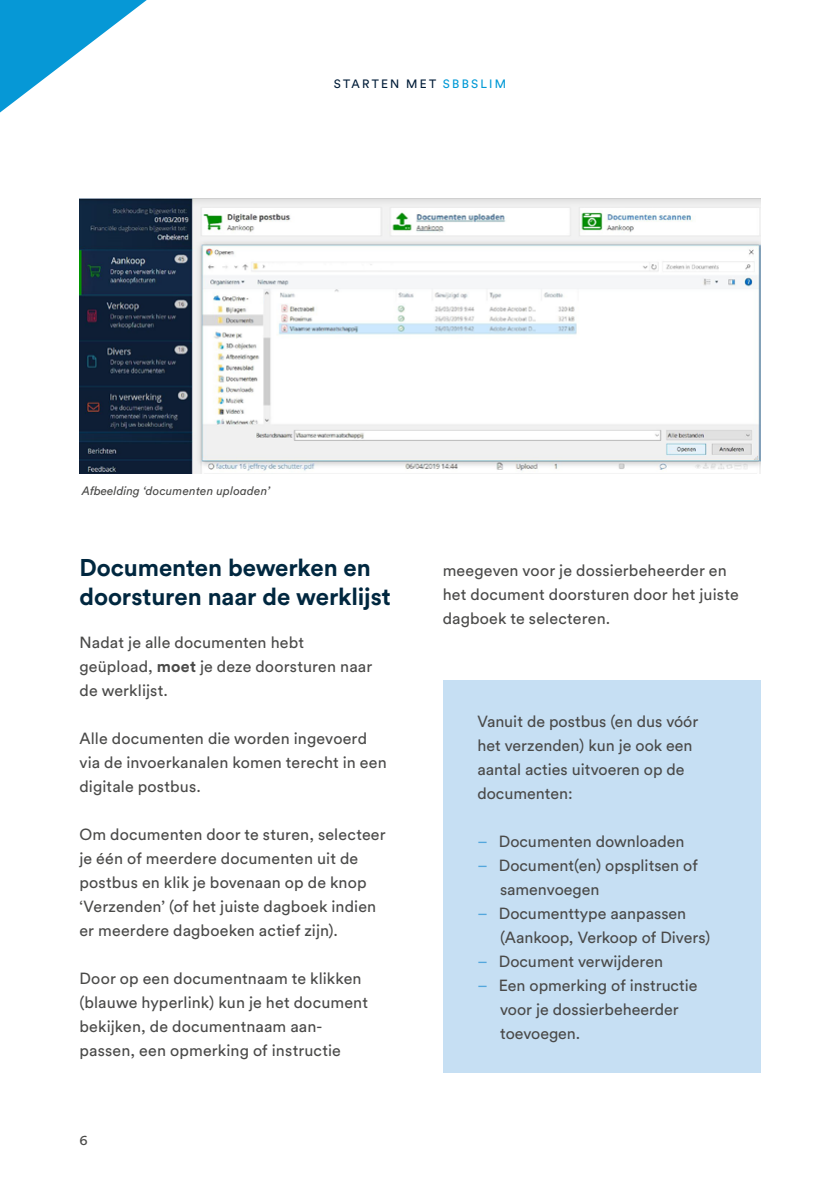
<style>
.page{position:relative;width:840px;height:1191px;background:#fff}
.page>*{position:absolute;margin:0;border:0;box-sizing:border-box;transform-origin:0 0}
.t1{font:700 24px/28.8px "Circular Std";letter-spacing:-.005em;color:#00273f}
.t2{font:16px/24px "Circular Std";letter-spacing:.005em;color:#4a4a49}
.t3{font:14px "Circular Std";color:#4a4a49}
.t4{font:italic 12px "Circular Std";letter-spacing:.015em;color:#4a4a49}
.t5{font:12px "Circular Std";letter-spacing:.185em;color:#001c38}
.s1{color:#0099d5}
.s2{font-weight:700}
.s3{color:#54a7dd}
</style>
<div class="page">
<svg style="left:0;top:0;width:147px;height:112px"></svg>
<img style="left:79px;top:198px;width:681px;height:276px">
<div style="left:442px;top:681px;width:318px;height:392px;background:#c6dff3"></div>
<p class="t5" style="left:333px;top:76px;width:174px">STARTEN MET <span class="s1">SBBSLIM</span></p>
<p class="t4" style="left:82px;top:483px;width:189px">Afbeelding ‘documenten uploaden’</p>
<h1 class="t1" style="left:79px;top:553px;width:313px">Documenten bewerken en doorsturen naar de werklijst</h1>
<p class="t2" style="left:79px;top:630px;width:294px">Nadat je alle documenten hebt geüpload, <span class="s2">moet</span> je deze doorsturen naar de werklijst.</p>
<p class="t2" style="left:79px;top:726px;width:308px">Alle documenten die worden ingevoerd via de invoerkanalen komen terecht in een digitale postbus.</p>
<p class="t2" style="left:79px;top:822px;width:307px">Om documenten door te sturen, selecteer je één of meerdere documenten uit de postbus en klik je bovenaan op de knop ‘Verzenden’ (of het juiste dagboek indien er meerdere dagboeken actief zijn).</p>
<p class="t2" style="left:79px;top:966px;width:290px">Door op een documentnaam te klikken (blauwe hyperlink) kun je het document bekijken, de documentnaam aan&shy;passen, een opmerking of instructie</p>
<p class="t3" style="left:79px;top:1131px;width:10px">6</p>
<p class="t2" style="left:442px;top:558px;width:297px">meegeven voor je dossierbeheerder en het document doorsturen door het juiste dagboek te selecteren.</p>
<p class="t2" style="left:477px;top:708px;width:222px">Vanuit de postbus (en dus vóór het verzenden) kun je ook een aantal acties uitvoeren op de documenten:</p>
<p class="t2" style="left:477px;top:828px;width:208px"><span class="s3">–</span> Documenten downloaden</p>
<p class="t2" style="left:500px;top:852px;width:199px;text-indent:-23px"><span class="s3">–</span> Document(en) opsplitsen of samenvoegen</p>
<p class="t2" style="left:500px;top:900px;width:212px;text-indent:-23px"><span class="s3">–</span> Documenttype aanpassen (Aankoop, Verkoop of Divers)</p>
<p class="t2" style="left:477px;top:948px;width:187px"><span class="s3">–</span> Document verwijderen</p>
<p class="t2" style="left:500px;top:972px;width:199px;text-indent:-23px"><span class="s3">–</span> Een opmerking of instructie voor je dossierbeheerder toevoegen.</p>
</div>
